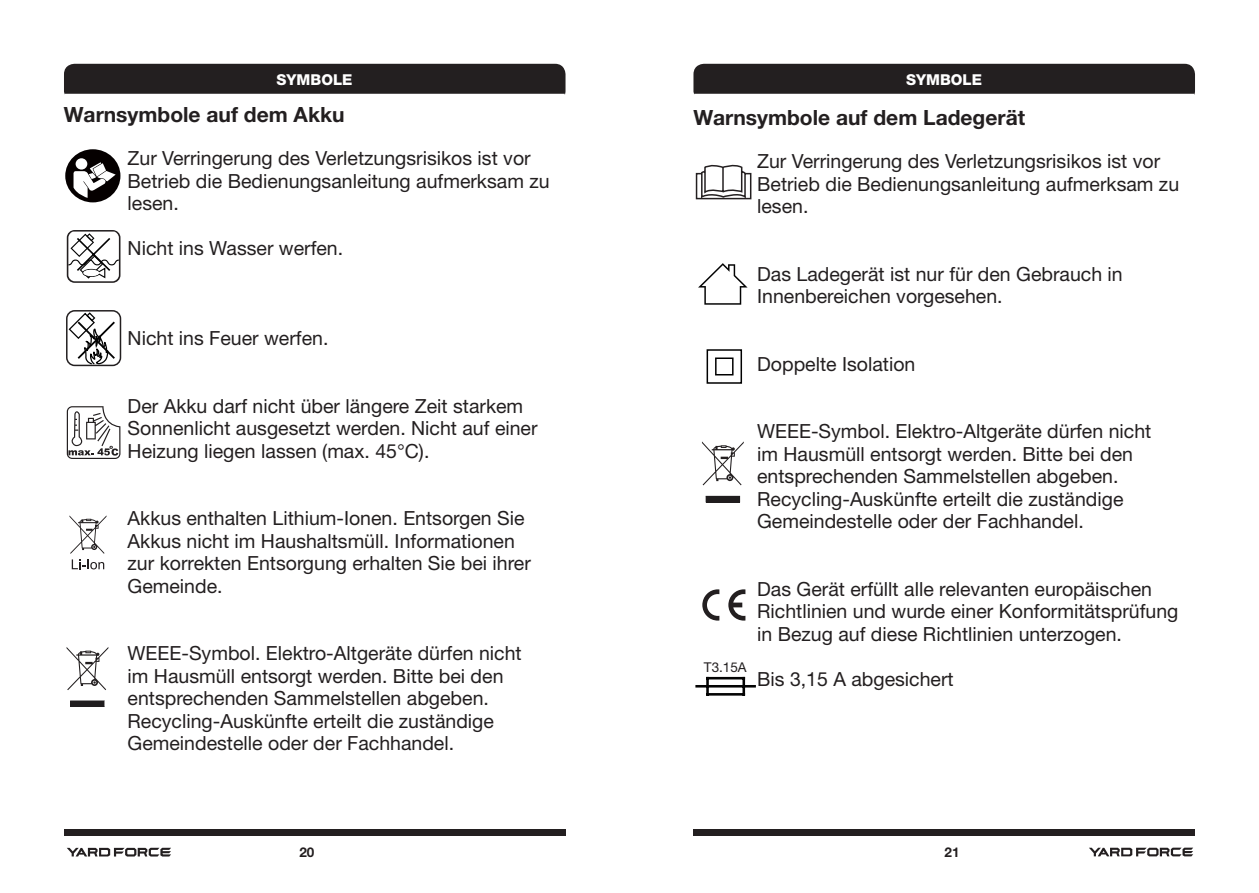
<style>
.page{position:relative;width:1259px;height:893px;background:#fff}
.page>*{position:absolute;margin:0;border:0;box-sizing:border-box;transform-origin:0 0}
.t1{font:700 21px "Helvetica Neue LT Pro";color:#231f20}
.t2{font:19.5px/22.5px "Helvetica Neue LT Std";color:#231f20}
.t3{font:800 15px "Helvetica Neue LT Std";color:#fff}
.t4{font:13.5px "Helvetica Neue LT Std";color:#231f20}
.t5{font:700 13.5px "Helvetica Neue LT Std";color:#231f20}
</style>
<div class="page">
<div style="left:64px;top:829px;width:502px;height:7px;background:#231f20"></div>
<div style="left:693px;top:829px;width:502px;height:6px;background:#231f20"></div>
<svg style="left:67px;top:848px;width:104px;height:8px"></svg>
<svg style="left:1089px;top:848px;width:104px;height:8px"></svg>
<div style="left:64px;top:64px;width:501px;height:31px;background:#231f20"></div>
<svg style="left:67px;top:406px;width:53px;height:53px"></svg>
<svg style="left:69px;top:515px;width:37px;height:54px"></svg>
<svg style="left:70px;top:700px;width:35px;height:7px"></svg>
<svg style="left:67px;top:647px;width:41px;height:43px"></svg>
<svg style="left:67px;top:230px;width:53px;height:53px"></svg>
<svg style="left:68px;top:232px;width:51px;height:49px"></svg>
<div style="left:83px;top:270px;width:16px;height:6px;background:#fff;border-radius:50%"></div>
<div style="left:66px;top:310px;width:55px;height:56px;border:2px solid #231f20;border-radius:8px"></div>
<svg style="left:69px;top:312px;width:46px;height:52px"></svg>
<div style="left:65px;top:149px;width:55px;height:53px;background:#050000;border-radius:50%"></div>
<svg style="left:76px;top:158px;width:11px;height:12px"></svg>
<svg style="left:74px;top:162px;width:42px;height:36px"></svg>
<div style="left:693px;top:64px;width:502px;height:31px;background:#231f20"></div>
<svg style="left:698px;top:263px;width:49px;height:42px"></svg>
<svg style="left:706px;top:349px;width:37px;height:35px"></svg>
<svg style="left:705px;top:496px;width:35px;height:6px"></svg>
<svg style="left:702px;top:441px;width:42px;height:44px"></svg>
<svg style="left:695px;top:164px;width:57px;height:36px"></svg>
<svg style="left:702px;top:589px;width:17px;height:32px"></svg>
<svg style="left:728px;top:589px;width:17px;height:32px"></svg>
<hr style="left:706px;top:678px;width:3px;height:16px;background:#030303">
<hr style="left:707px;top:693px;width:37px;height:3px;background:#030303">
<hr style="left:742px;top:678px;width:3px;height:16px;background:#030303">
<hr style="left:707px;top:677px;width:37px;height:2px;background:#030303">
<hr style="left:707px;top:685px;width:47px;height:2px;background:#030303">
<svg style="left:696px;top:685px;width:10px;height:2px"></svg>
<p class="t3" style="left:277px;top:71px;width:77px">SYMBOLE</p>
<p class="t1" style="left:64px;top:102px;width:282px">Warnsymbole auf dem Akku</p>
<p class="t2" style="left:128px;top:147px;width:423px">Zur Verringerung des Verletzungsrisikos ist vor<br>Betrieb die Bedienungsanleitung aufmerksam zu lesen.</p>
<p class="t2" style="left:128px;top:237px;width:217px">Nicht ins Wasser werfen.</p>
<p class="t2" style="left:128px;top:327px;width:202px">Nicht ins Feuer werfen.</p>
<p class="t2" style="left:128px;top:394px;width:411px">Der Akku darf nicht über längere Zeit starkem<br>Sonnenlicht ausgesetzt werden. Nicht auf einer<br>Heizung liegen lassen (max. 45°C).</p>
<p class="t2" style="left:128px;top:507px;width:405px">Akkus enthalten Lithium-Ionen. Entsorgen Sie Akkus nicht im Haushaltsmüll. Informationen zur korrekten Entsorgung erhalten Sie bei ihrer Gemeinde.</p>
<p class="t2" style="left:128px;top:642px;width:396px">WEEE-Symbol. Elektro-Altgeräte dürfen nicht im Hausmüll entsorgt werden. Bitte bei den entsprechenden Sammelstellen abgeben.<br>Recycling-Auskünfte erteilt die zuständige Gemeindestelle oder der Fachhandel.</p>
<p class="t3" style="left:906px;top:71px;width:77px">SYMBOLE</p>
<p class="t1" style="left:693px;top:105px;width:333px">Warnsymbole auf dem Ladegerät</p>
<p class="t2" style="left:757px;top:150px;width:423px">Zur Verringerung des Verletzungsrisikos ist vor<br>Betrieb die Bedienungsanleitung aufmerksam zu lesen.</p>
<p class="t2" style="left:757px;top:262px;width:367px">Das Ladegerät ist nur für den Gebrauch in<br>Innenbereichen vorgesehen.</p>
<p class="t2" style="left:757px;top:352px;width:160px">Doppelte Isolation</p>
<p class="t2" style="left:757px;top:420px;width:396px">WEEE-Symbol. Elektro-Altgeräte dürfen nicht im Hausmüll entsorgt werden. Bitte bei den entsprechenden Sammelstellen abgeben.<br>Recycling-Auskünfte erteilt die zuständige Gemeindestelle oder der Fachhandel.</p>
<p class="t4" style="left:704px;top:659px;width:44px">T3.15A</p>
<p class="t2" style="left:757px;top:577px;width:423px">Das Gerät erfüllt alle relevanten europäischen<br>Richtlinien und wurde einer Konformitätsprüfung in Bezug auf diese Richtlinien unterzogen.</p>
<p class="t2" style="left:757px;top:667px;width:198px">Bis 3,15 A abgesichert</p>
<p class="t5" style="left:299px;top:844px;width:17px">20</p>
<p class="t5" style="left:944px;top:844px;width:17px">21</p>
</div>
